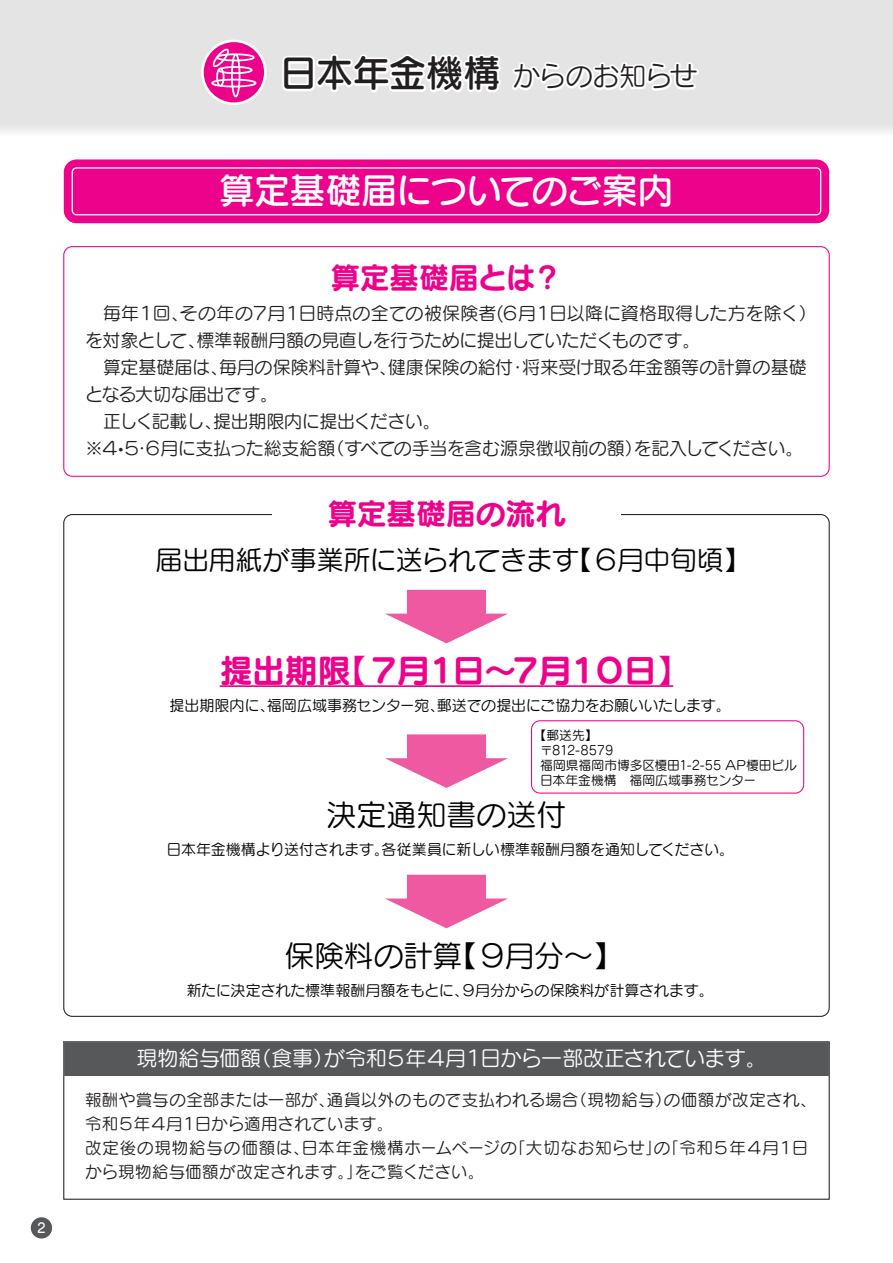
<style>
.page{position:relative;width:893px;height:1263px;background:#fff}
.page>*{position:absolute;margin:0;border:0;box-sizing:border-box;transform-origin:0 0}
.t1{font:36px "Seurat Pro N DB";letter-spacing:-.03em;color:#fff}
.t2{font:33px "Seurat Pro N B";letter-spacing:-.11em;color:#ed028c}
.t3{font:30px "Seurat Pro N M";letter-spacing:-.005em;color:#030303}
.t4{font:30px "Seurat Pro N B";letter-spacing:-.01em;color:#ed028c}
.t5{font:27px "Seurat Pro N M";letter-spacing:-.025em;color:#030303}
.t6{font:27px "Seurat Pro N M";letter-spacing:-.015em;color:#231f20}
.t7{font:21px "Seurat Pro N M";letter-spacing:-.03em;color:#fff}
.t8{font:18px/27px "Seurat Pro N M";letter-spacing:-.02em;color:#231f20}
.t9{font:16.5px/24px "Seurat Pro N M";letter-spacing:.015em;color:#231f20}
.t10{font:15px "Seurat Pro N M";letter-spacing:-.01em;color:#030303}
.t11{font:13.5px "Seurat Pro N DB";color:#fff}
.t12{font:12.75px/15px "Seurat Pro N M";letter-spacing:.005em;color:#030303}
.s1{font-family:"Seurat Pro N DB";font-size:37.5px}
</style>
<div class="page">
<div style="left:64px;top:1042px;width:765px;height:34px;background:#57585a"></div>
<div style="left:64px;top:159px;width:765px;height:64px;background:#ed028c;border-radius:13px"></div>
<div style="left:72px;top:167px;width:749px;height:48px;border:1px solid #fff;border-radius:4px"></div>
<div style="left:63px;top:246px;width:767px;height:231px;border:1px solid #ed028c;border-radius:9px"></div>
<div style="left:63px;top:1041px;width:767px;height:159px;border:1px solid #231f20"></div>
<div style="left:0;top:0;width:893px;height:136px;background:#e4e4e5"></div>
<svg style="left:201px;top:40px;width:66px;height:65px"></svg>
<svg style="left:204px;top:42px;width:60px;height:60px;background:#f061b5"></svg>
<svg style="left:282px;top:54px;width:219px;height:39px"></svg>
<svg style="left:512px;top:62px;width:187px;height:29px"></svg>
<div style="left:31px;top:1217px;width:21px;height:21px;background:#57585a;border-radius:50%"></div>
<hr style="left:220px;top:685px;width:453px;height:2px;background:#ed028c">
<svg style="left:385px;top:590px;width:123px;height:53px"></svg>
<svg style="left:385px;top:734px;width:123px;height:54px"></svg>
<svg style="left:385px;top:875px;width:123px;height:53px"></svg>
<div style="left:531px;top:720px;width:273px;height:74px;border:1px solid #ed028c;border-radius:9px"></div>
<p class="t11" style="left:37px;top:1219px;width:10px">2</p>
<h3 class="t6" style="left:280px;top:59px;width:419px"><span class="s1">日本年金機構</span> からのお知らせ</h3>
<h1 class="t1" style="left:219px;top:167px;width:456px">算定基礎届についてのご案内</h1>
<h3 class="t4" style="left:330px;top:257px;width:233px">算定基礎届とは？</h3>
<p class="t8" style="left:85px;top:299px;width:733px">　毎年１回、その年の７月１日時点の全ての被保険者(６月１日以降に資格取得した方を除く）を対象として、標準報酬月額の見直しを行うために提出していただくものです。<br>　算定基礎届は、毎月の保険料計算や、健康保険の給付・将来受け取る年金額等の計算の基礎となる大切な届出です。<br>　正しく記載し、提出期限内に提出ください。<br>※４•５·６月に支払った総支給額（すべての手当を含む源泉徴収前の額）を記入してください。</p>
<h3 class="t4" style="left:328px;top:492px;width:239px">算定基礎届の流れ</h3>
<h3 class="t5" style="left:156px;top:542px;width:597px">届出用紙が事業所に送られてきます【６月中旬頃】</h3>
<h2 class="t2" style="left:220px;top:647px;width:472px">提出期限【７月１日～７月１０日】</h2>
<p class="t10" style="left:170px;top:695px;width:563px">提出期限内に、福岡広域事務センター宛、郵送での提出にご協力をお願いいたします。</p>
<p class="t12" style="left:540px;top:727px;width:258px;text-indent:-6px">【郵送先】<br>〒812-8579<br>福岡県福岡市博多区榎田1-2-55 AP榎田ビル日本年金機構　福岡広域事務センター</p>
<h3 class="t3" style="left:326px;top:795px;width:242px">決定通知書の送付</h3>
<p class="t10" style="left:166px;top:840px;width:569px">日本年金機構より送付されます。各従業員に新しい標準報酬月額を通知してください。</p>
<h3 class="t3" style="left:285px;top:936px;width:340px">保険料の計算【９月分～】</h3>
<p class="t10" style="left:187px;top:980px;width:529px">新たに決定された標準報酬月額をもとに、９月分からの保険料が計算されます。</p>
<p class="t7" style="left:137px;top:1044px;width:632px">現物給与価額（食事）が令和５年４月１日から一部改正されています。</p>
<p class="t9" style="left:85px;top:1087px;width:733px">報酬や賞与の全部または一部が、通貨以外のもので支払われる場合（現物給与）の価額が改定され、令和５年４月１日から適用されています。<br>改定後の現物給与の価額は、日本年金機構ホームページの「大切なお知らせ」の「令和５年４月１日から現物給与価額が改定されます。」をご覧ください。</p>
</div>
